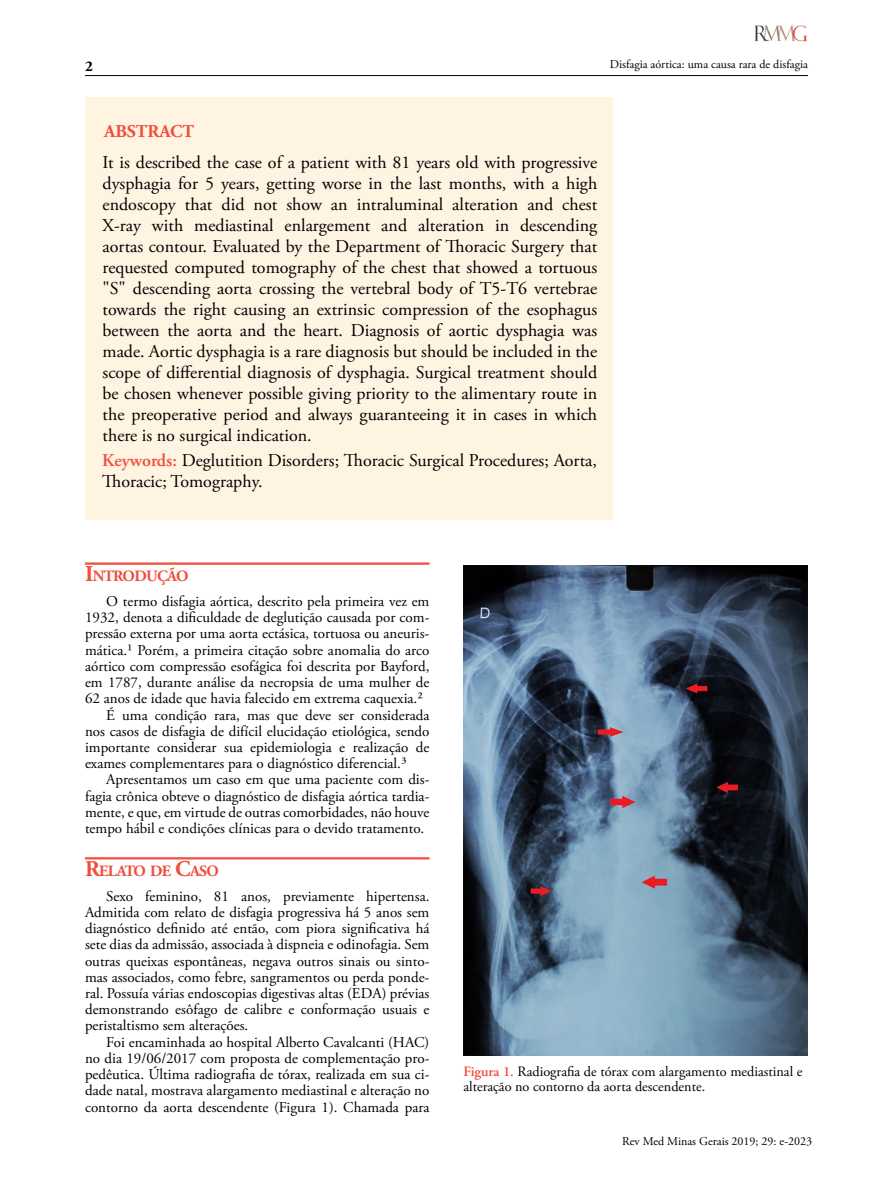
<style>
.page{position:relative;width:893px;height:1191px;background:#fff}
.page>*{position:absolute;margin:0;border:0;box-sizing:border-box;transform-origin:0 0}
.t1{font:18px/21px "Adobe Garamond Pro";color:#000;text-align:justify}
.t2{font:700 18px "Adobe Garamond Pro";color:#f04e3d}
.t3{font:700 15.75px "Adobe Garamond Pro";letter-spacing:-.045em;color:#f04e3d}
.t4{font:15px/16.2px "Adobe Garamond Pro";color:#000;text-align:justify}
.t5{font:700 15px "Adobe Garamond Pro";color:#000}
.t6{font:14.25px/15px "Adobe Garamond Pro";color:#000}
.t7{font:12px "Adobe Garamond Pro";color:#000}
.s1{font-weight:600;color:#f04e3d}
.s2{font-size:22.5px}
</style>
<div class="page">
<hr style="left:85px;top:75px;width:723px;height:1px;background:#000">
<img style="left:755px;top:26px;width:52px;height:16px">
<hr style="left:85px;top:562px;width:344px;height:1px;background:#f04e3d">
<hr style="left:85px;top:563px;width:344px;height:1px;background:#f04e3d">
<hr style="left:85px;top:564px;width:344px;height:1px;background:#f04e3d">
<hr style="left:85px;top:857px;width:344px;height:1px;background:#f04e3d">
<hr style="left:85px;top:858px;width:344px;height:1px;background:#f04e3d">
<div style="left:85px;top:98px;width:527px;height:422px;background:#fff3e1"></div>
<img style="left:463px;top:565px;width:345px;height:490px">
<p class="t5" style="left:85px;top:57px;width:9px">2</p>
<p class="t7" style="left:610px;top:57px;width:200px">Disfagia aórtica: uma causa rara de disfagia</p>
<p class="t2" style="left:104px;top:121px;width:35px">ABSTRA</p>
<p class="t2" style="left:170px;top:121px;width:25px">CT</p>
<p class="t1" style="left:103px;top:152px;width:496px">It is described the case of a patient with 81 years old with progressive dysphagia for 5 years, getting worse in the last months, with a high endoscopy that did not show an intraluminal alteration and chest X-ray with mediastinal enlargement and alteration in descending aortas contour. Evaluated by the Department of Thoracic Surgery that requested computed tomography of the chest that showed a tortuous "S" descending aorta crossing the vertebral body of T5-T6 vertebrae towards the right causing an extrinsic compression of the esophagus between the aorta and the heart. Diagnosis of aortic dysphagia was made. Aortic dysphagia is a rare diagnosis but should be included in the scope of differential diagnosis of dysphagia. Surgical treatment should be chosen whenever possible giving priority to the alimentary route in the preoperative period and always guaranteeing it in cases in which there is no surgical indication.</p>
<p class="t1" style="left:102px;top:450px;width:496px"><span class="s1">Keywords:</span> Deglutition Disorders; Thoracic Surgical Procedures; Aorta,<br>Thoracic; Tomography.</p>
<p class="t3" style="left:85px;top:567px;width:105px"><span class="s2">I</span>NTRODUÇÃO</p>
<p class="t4" style="left:106px;top:594px;width:325px">O termo disfagia aórtica, descrito pela primeira vez em</p>
<p class="t4" style="left:85px;top:610px;width:346px">1932, denota a dificuldade de deglutição causada por com-</p>
<p class="t4" style="left:85px;top:626px;width:346px">pressão externa por uma aorta ectásica, tortuosa ou aneuris-</p>
<p class="t4" style="left:85px;top:642px;width:346px">mática.¹ Porém, a primeira citação sobre anomalia do arco</p>
<p class="t4" style="left:85px;top:658px;width:346px">aórtico com compressão esofágica foi descrita por Bayford,</p>
<p class="t4" style="left:85px;top:675px;width:346px">em 1787, durante análise da necropsia de uma mulher de</p>
<p class="t4" style="left:85px;top:691px;width:339px">62 anos de idade que havia falecido em extrema caquexia.²</p>
<p class="t4" style="left:106px;top:707px;width:325px">É uma condição rara, mas que deve ser considerada</p>
<p class="t4" style="left:85px;top:723px;width:346px">nos casos de disfagia de difícil elucidação etiológica, sendo</p>
<p class="t4" style="left:85px;top:739px;width:346px">importante considerar sua epidemiologia e realização de</p>
<p class="t4" style="left:85px;top:756px;width:323px">exames complementares para o diagnóstico diferencial.³</p>
<p class="t4" style="left:106px;top:772px;width:325px">Apresentamos um caso em que uma paciente com dis-</p>
<p class="t4" style="left:85px;top:788px;width:346px">fagia crônica obteve o diagnóstico de disfagia aórtica tardia-</p>
<p class="t4" style="left:85px;top:804px;width:346px">mente, e que, em virtude de outras comorbidades, não houve</p>
<p class="t4" style="left:85px;top:820px;width:341px">tempo hábil e condições clínicas para o devido tratamento.</p>
<p class="t3" style="left:85px;top:862px;width:135px"><span class="s2">R</span>ELATO DE <span class="s2">C</span>ASO</p>
<p class="t4" style="left:85px;top:888px;width:346px;text-indent:21px">Sexo feminino, 81 anos, previamente hipertensa.<br>Admitida com relato de disfagia progressiva há 5 anos sem diagnóstico definido até então, com piora significativa há sete dias da admissão, associada à dispneia e odinofagia. Sem outras queixas espontâneas, negava outros sinais ou sinto&shy;mas associados, como febre, sangramentos ou perda ponde&shy;ral. Possuía várias endoscopias digestivas altas (EDA) prévias demonstrando esôfago de calibre e conformação usuais e peristaltismo sem alterações.</p>
<p class="t4" style="left:85px;top:1034px;width:346px;text-indent:21px">Foi encaminhada ao hospital Alberto Cavalcanti (HAC) no dia 19/06/2017 com proposta de complementação pro&shy;pedêutica. Última radiografia de tórax, realizada em sua ci&shy;dade natal, mostrava alargamento mediastinal e alteração no contorno da aorta descendente (Figura 1). Chamada para</p>
<p class="t6" style="left:463px;top:1064px;width:341px"><span class="s1">Figura 1.</span> Radiografia de tórax com alargamento mediastinal e alteração no contorno da aorta descendente.</p>
<p class="t7" style="left:622px;top:1133px;width:191px">Rev Med Minas Gerais 2019; 29: e-2023</p>
</div>
